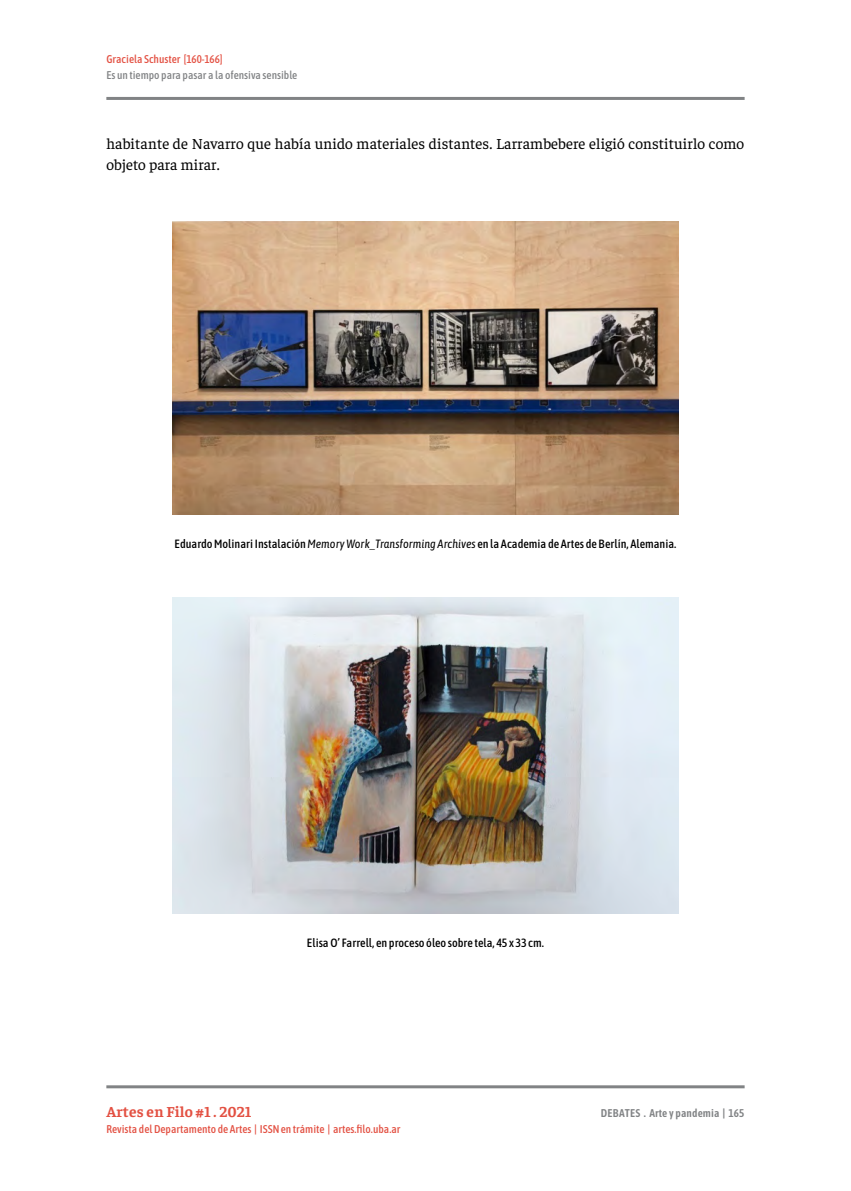
<style>
.page{position:relative;width:851px;height:1191px;background:#fff}
.page>*{position:absolute;margin:0;border:0;box-sizing:border-box;transform-origin:0 0}
.art-texto-central{font:15.3px/21px "Faustina";letter-spacing:.005em;color:#000}
.t1{font:700 15.3px "Faustina";letter-spacing:.01em;color:#e35042}
.art-fuente-cuadro-im{font:500 12px "Asap Condensed";color:#000}
.t2{font:500 11.25px "Asap Condensed";color:#e35042}
.t3{font:500 11.25px "Asap Condensed";color:#818385}
.t4{font:600 11.25px "Asap Condensed";letter-spacing:.01em;color:#818385}
.s1{font-weight:400;font-style:italic}
</style>
<div class="page">
<hr style="left:106px;top:97px;width:638px;height:3px;background:#818385">
<hr style="left:106px;top:1085px;width:638px;height:3px;background:#818385">
<img style="left:172px;top:222px;width:506px;height:292px">
<img style="left:172px;top:598px;width:506px;height:315px">
<p class="t2" style="left:106px;top:51px;width:118px">Graciela Schuster [160-166]</p>
<p class="t3" style="left:106px;top:67px;width:192px">Es un tiempo para pasar a la ofensiva sensible</p>
<p class="art-texto-central" style="left:106px;top:132px;width:639px">habitante de Navarro que había unido materiales distantes. Larrambebere eligió constituirlo como objeto para mirar.</p>
<p class="art-fuente-cuadro-im" style="left:174px;top:535px;width:503px">Eduardo Molinari Instalación <span class="s1">Memory Work_Transforming Archives</span> en la Academia de Artes de Berlín, Alemania.</p>
<p class="art-fuente-cuadro-im" style="left:307px;top:934px;width:238px">Elisa O’ Farrell, en proceso óleo sobre tela, 45 x 33 cm.</p>
<p class="t1" style="left:106px;top:1100px;width:147px">Artes en Filo #1 . 2021</p>
<p class="t4" style="left:600px;top:1105px;width:145px">Debates . Arte y pandemia | 165</p>
<p class="t2" style="left:106px;top:1121px;width:296px">Revista del Departamento de Artes | ISSN en trámite | artes.filo.uba.ar</p>
</div>
